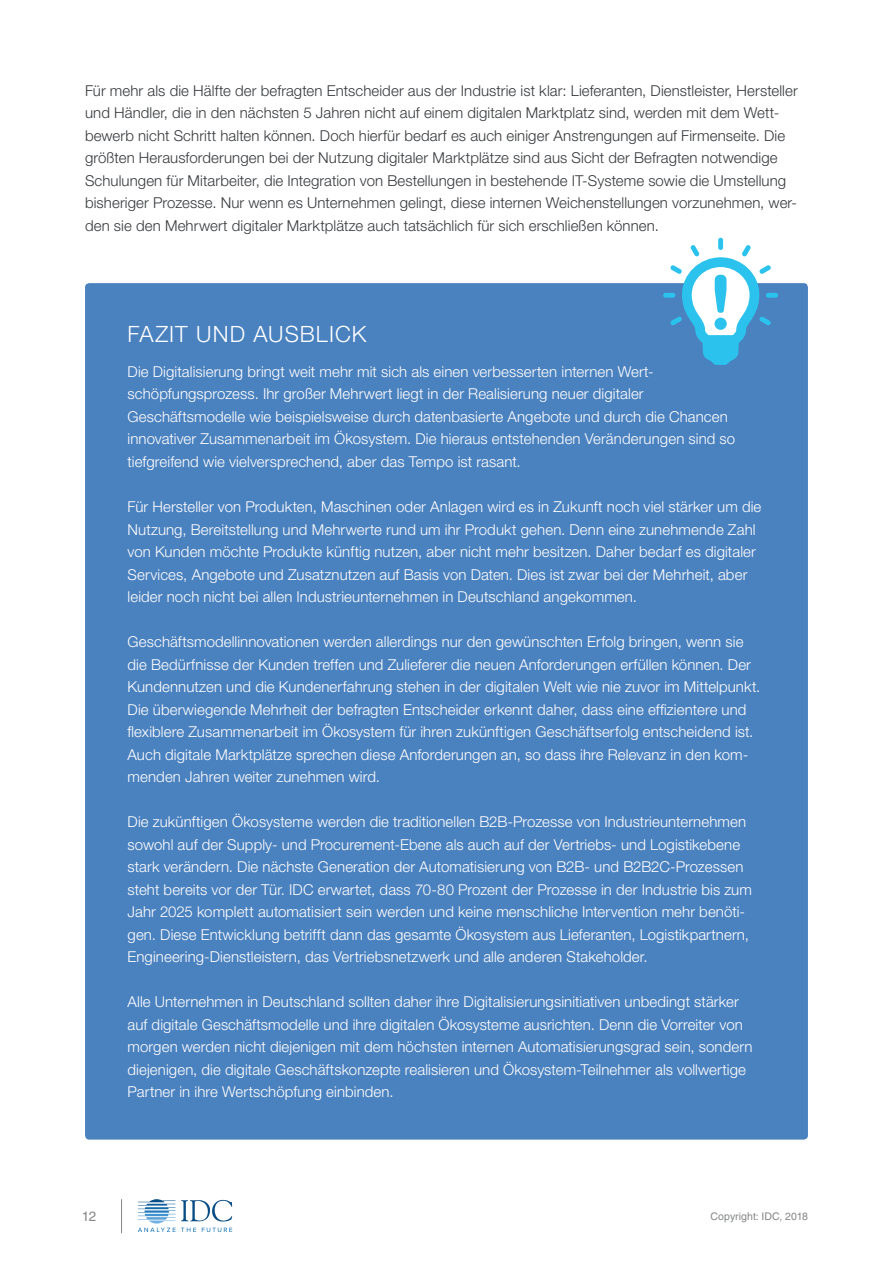
<style>
.page{position:relative;width:893px;height:1263px;background:#fff}
.page>*{position:absolute;margin:0;border:0;box-sizing:border-box;transform-origin:0 0}
.t1{font:300 22.5px "Helvetica Neue LT Std";letter-spacing:.045em;color:#fff}
.t2{font:300 15px/22.5px "Helvetica Neue LT Std";letter-spacing:.005em;color:#fff}
.t3{font:300 15px/22.5px "Helvetica Neue LT Std";letter-spacing:.005em;color:#36393c}
.t4{font:13.5px "Helvetica LT Std";color:#848687}
.t5{font:10.5px "Helvetica LT Std";letter-spacing:.005em;color:#848687}
</style>
<div class="page">
<svg style="left:138px;top:1199px;width:94px;height:33px"></svg>
<hr style="left:121px;top:1199px;width:1px;height:34px;background:#848687">
<div style="left:85px;top:283px;width:723px;height:856px;background:#4a81bf;border-radius:4px"></div>
<div style="left:718px;top:238px;width:5px;height:12px;background:#2bc3ed;border-radius:2px"></div>
<div style="left:663px;top:293px;width:12px;height:5px;background:#2bc3ed;border-radius:2px"></div>
<div style="left:766px;top:293px;width:12px;height:5px;background:#2bc3ed;border-radius:2px"></div>
<svg style="left:670px;top:245px;width:101px;height:120px"></svg>
<div style="left:714px;top:318px;width:13px;height:12px;background:#2bc3ed;border-radius:50%"></div>
<p class="t3" style="left:85px;top:79px;width:714px">Für mehr als die Hälfte der befragten Entscheider aus der Industrie ist klar: Lieferanten, Dienstleister, Hersteller und Händler, die in den nächsten 5 Jahren nicht auf einem digitalen Marktplatz sind, werden mit dem Wett&shy;bewerb nicht Schritt halten können. Doch hierfür bedarf es auch einiger Anstrengungen auf Firmenseite. Die größten Herausforderungen bei der Nutzung digitaler Marktplätze sind aus Sicht der Befragten notwendige Schulungen für Mitarbeiter, die Integration von Bestellungen in bestehende IT-Systeme sowie die Umstellung bisheriger Prozesse. Nur wenn es Unternehmen gelingt, diese internen Weichenstellungen vorzunehmen, wer&shy;den sie den Mehrwert digitaler Marktplätze auch tatsächlich für sich erschließen können.</p>
<h1 class="t1" style="left:128px;top:320px;width:240px">FAZIT UND AUSBLICK</h1>
<p class="t2" style="left:128px;top:360px;width:609px">Die Digitalisierung bringt weit mehr mit sich als einen verbesserten internen Wert&shy;schöpfungsprozess. Ihr großer Mehrwert liegt in der Realisierung neuer digitaler Geschäftsmodelle wie beispielsweise durch datenbasierte Angebote und durch die Chancen innovativer Zusammenarbeit im Ökosystem. Die hieraus entstehenden Veränderungen sind so tiefgreifend wie vielversprechend, aber das Tempo ist rasant.</p>
<p class="t2" style="left:128px;top:495px;width:635px">Für Hersteller von Produkten, Maschinen oder Anlagen wird es in Zukunft noch viel stärker um die Nutzung, Bereitstellung und Mehrwerte rund um ihr Produkt gehen. Denn eine zunehmende Zahl von Kunden möchte Produkte künftig nutzen, aber nicht mehr besitzen. Daher bedarf es digitaler Services, Angebote und Zusatznutzen auf Basis von Daten. Dies ist zwar bei der Mehrheit, aber leider noch nicht bei allen Industrieunternehmen in Deutschland angekommen.</p>
<p class="t2" style="left:128px;top:630px;width:634px">Geschäftsmodellinnovationen werden allerdings nur den gewünschten Erfolg bringen, wenn sie die Bedürfnisse der Kunden treffen und Zulieferer die neuen Anforderungen erfüllen können. Der Kundennutzen und die Kundenerfahrung stehen in der digitalen Welt wie nie zuvor im Mittelpunkt.<br>Die überwiegende Mehrheit der befragten Entscheider erkennt daher, dass eine effizientere und flexiblere Zusammenarbeit im Ökosystem für ihren zukünftigen Geschäftserfolg entscheidend ist.<br>Auch digitale Marktplätze sprechen diese Anforderungen an, so dass ihre Relevanz in den kom&shy;menden Jahren weiter zunehmen wird.</p>
<p class="t2" style="left:128px;top:810px;width:626px">Die zukünftigen Ökosysteme werden die traditionellen B2B-Prozesse von Industrieunternehmen sowohl auf der Supply- und Procurement-Ebene als auch auf der Vertriebs- und Logistikebene stark verändern. Die nächste Generation der Automatisierung von B2B- und B2B2C-Prozessen steht bereits vor der Tür. IDC erwartet, dass 70-80 Prozent der Prozesse in der Industrie bis zum Jahr 2025 komplett automatisiert sein werden und keine menschliche Intervention mehr benöti&shy;gen. Diese Entwicklung betrifft dann das gesamte Ökosystem aus Lieferanten, Logistikpartnern, Engineering-Dienstleistern, das Vertriebsnetzwerk und alle anderen Stakeholder.</p>
<p class="t2" style="left:128px;top:990px;width:626px">Alle Unternehmen in Deutschland sollten daher ihre Digitalisierungsinitiativen unbedingt stärker auf digitale Geschäftsmodelle und ihre digitalen Ökosysteme ausrichten. Denn die Vorreiter von morgen werden nicht diejenigen mit dem höchsten internen Automatisierungsgrad sein, sondern diejenigen, die digitale Geschäftskonzepte realisieren und Ökosystem-Teilnehmer als vollwertige Partner in ihre Wertschöpfung einbinden.</p>
<p class="t4" style="left:82px;top:1208px;width:16px">12</p>
<p class="t5" style="left:711px;top:1210px;width:99px">Copyright: IDC, 2018</p>
</div>
